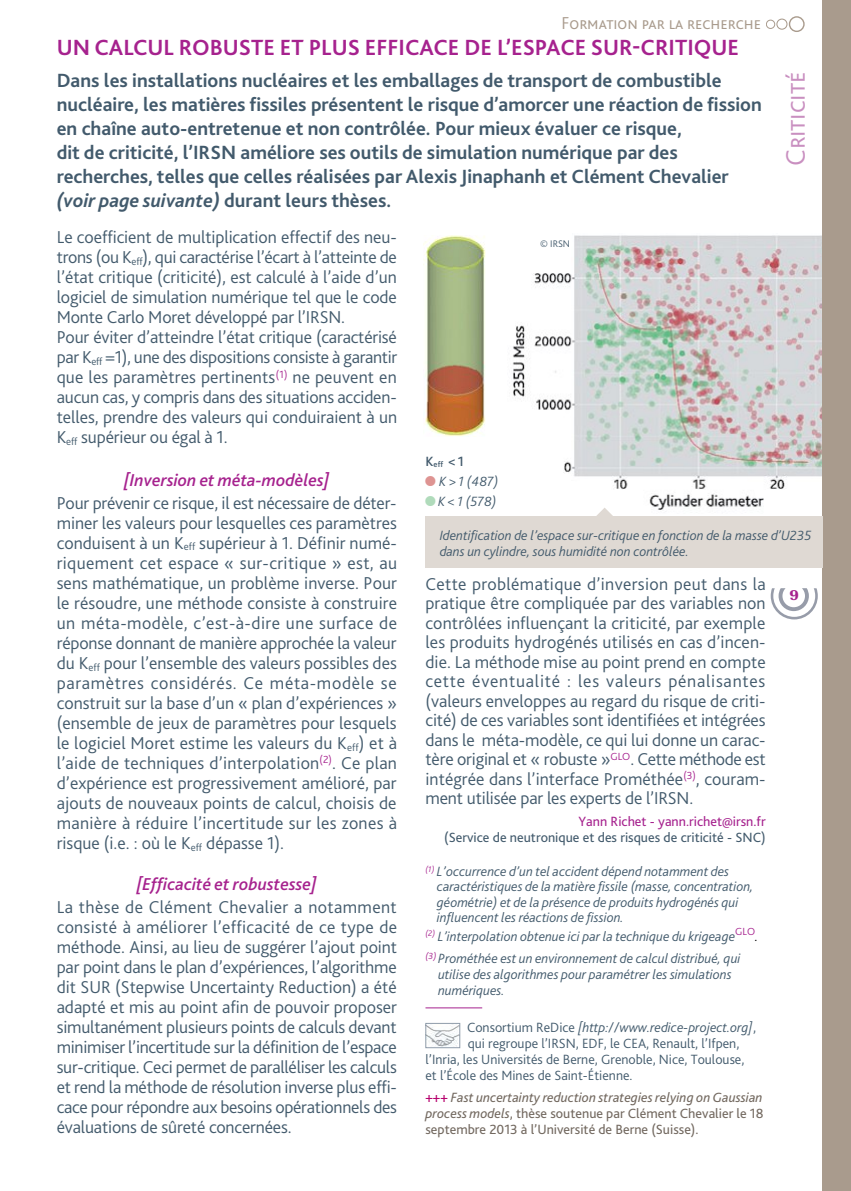
<style>
.page{position:relative;width:851px;height:1191px;background:#fff}
.page>*{position:absolute;margin:0;border:0;box-sizing:border-box;transform-origin:0 0}
.t1{font:300 28px "Bliss 2";color:#c98fc0}
.t2{font:700 23px "Bliss 2";color:#a6228e}
.t3{font:700 20px/24px "Bliss 2";color:#425a6c}
.t4{font:300 18px/20px "Bliss 2";letter-spacing:-.01em;color:#425a6c;text-align:justify}
.t5{font:italic 500 18px "Bliss 2";color:#a6228e}
.t6{font:300 18px "Bliss 2";color:#a99b8d}
.t7{font:italic 300 14px/15.4px "Bliss 2";color:#425a6c}
.t8{font:14px/16px "Bliss 2";color:#736960;text-align:justify}
.t9{font:300 14px "Bliss 2";color:#425a6c}
.t10{font:14px "Bliss 2";color:#425a6c}
.t11{font:14px "Bliss 2";color:#a6228e}
.t12{font:500 14px "Bliss 2";color:#425a6c}
.t13{font:900 14px "Versailles LT Std";color:#a6228e}
.t14{font:300 10px "Bliss 2";color:#425a6c}
.s1{font-style:italic}
.s2{color:#de9492}
.s3{color:#b0dbbb}
.s4{color:#000}
.s5{font-style:normal}
.s6{color:#b6006d}
</style>
<div class="page">
<img style="left:512px;top:235px;width:310px;height:275px">
<img style="left:423px;top:236px;width:63px;height:200px">
<div style="left:822px;top:0;width:28px;height:1191px;background:#a99b8d"></div>
<svg style="left:770px;top:588px;width:47px;height:31px"></svg>
<div style="left:776px;top:19px;width:11px;height:11px;border:1px solid #a99b8d;border-radius:50%"></div>
<div style="left:788px;top:16px;width:16px;height:16px;border:1px solid #a99b8d;border-radius:50%"></div>
<div style="left:766px;top:20px;width:9px;height:9px;border:1px solid #a99b8d;border-radius:50%"></div>
<hr style="left:425px;top:1007px;width:57px;height:1px;background:#a6228e">
<img style="left:427px;top:1025px;width:31px;height:21px">
<div style="left:425px;top:1023px;width:35px;height:25px;border:1px solid #8f9caa"></div>
<div style="left:425px;top:516px;width:397px;height:51px;background:#dfd9d3"></div>
<svg style="left:593px;top:507px;width:22px;height:9px"></svg>
<p class="t6" style="left:561px;top:12px;width:201px">Formation par la recherche</p>
<p class="t2" style="left:57px;top:33px;width:683px">Un calcul robuste et plus efficace de l’espace sur-critique</p>
<p class="t3" style="left:57px;top:68px;width:706px">Dans les installations nucléaires et les emballages de transport de combustible nucléaire, les matières fissiles présentent le risque d’amorcer une réaction de fission en chaîne auto-entretenue et non contrôlée. Pour mieux évaluer ce risque,<br>dit de criticité, l’IRSN améliore ses outils de simulation numérique par des recherches, telles que celles réalisées par Alexis Jinaphanh et Clément Chevalier <span class="s1">(voir page suivante)</span> durant leurs thèses.</p>
<h1 class="t1" style="left:778px;top:166px;width:96px;rotate:-90deg">Criticité</h1>
<p class="t4" style="left:57px;top:227px;width:342px;text-align:left">Le coefficient de multiplication effectif des neu&shy;trons (ou K<sub>eff</sub>), qui caractérise l’écart à l’atteinte de l’état critique (criticité), est calculé à l’aide d’un logiciel de simulation numérique tel que le code Monte Carlo Moret développé par l’IRSN.<br>Pour éviter d’atteindre l’état critique (caractérisé par K<sub>eff</sub> =1), une des dispositions consiste à garantir que les paramètres pertinents<sup>(1)</sup> ne peuvent en aucun cas, y compris dans des situations acciden&shy;telles, prendre des valeurs qui conduiraient à un K<sub>eff</sub> supérieur ou égal à 1.</p>
<p class="t5" style="left:124px;top:468px;width:207px">[Inversion et méta-modèles]</p>
<p class="t4" style="left:57px;top:492px;width:342px">Pour prévenir ce risque, il est nécessaire de déter&shy;miner les valeurs pour lesquelles ces paramètres conduisent à un K<sub>eff</sub> supérieur à 1. Définir numé&shy;riquement cet espace « sur-critique » est, au sens mathématique, un problème inverse. Pour le résoudre, une méthode consiste à construire un méta-modèle, c’est-à-dire une surface de réponse donnant de manière approchée la valeur du K<sub>eff</sub> pour l’ensemble des valeurs possibles des paramètres considérés. Ce méta-modèle se construit sur la base d’un « plan d’expériences » (ensemble de jeux de paramètres pour lesquels le logiciel Moret estime les valeurs du K<sub>eff</sub>) et à l’aide de techniques d’interpolation<sup>(2)</sup>. Ce plan d’expérience est progressivement amélioré, par ajouts de nouveaux points de calcul, choisis de manière à réduire l’incertitude sur les zones à risque (i.e. : où le K<sub>eff</sub> dépasse 1).</p>
<p class="t5" style="left:136px;top:873px;width:182px">[Efficacité et robustesse]</p>
<p class="t4" style="left:57px;top:896px;width:342px">La thèse de Clément Chevalier a notamment consisté à améliorer l’efficacité de ce type de méthode. Ainsi, au lieu de suggérer l’ajout point par point dans le plan d’expériences, l’algorithme dit SUR (Stepwise Uncertainty Reduction) a été adapté et mis au point afin de pouvoir proposer simultanément plusieurs points de calculs devant minimiser l’incertitude sur la définition de l’espace sur-critique. Ceci permet de paralléliser les calculs et rend la méthode de résolution inverse plus effi&shy;cace pour répondre aux besoins opérationnels des évaluations de sûreté concernées.</p>
<p class="t14" style="left:540px;top:237px;width:32px">© IRSN</p>
<p class="t12" style="left:425px;top:453px;width:40px">K<sub>eff</sub> &lt;1</p>
<p class="t7" style="left:425px;top:473px;width:74px"><span class="s2">■</span> K&gt;1 (487)</p>
<p class="t7" style="left:425px;top:493px;width:72px"><span class="s3">■</span> K&lt;1 (578)</p>
<p class="t7" style="left:439px;top:527px;width:373px;line-height:16px">Identification de l’espace sur-critique en fonction de la masse d’U235 dans un cylindre, sous humidité non contrôlée.</p>
<p class="t4" style="left:425px;top:573px;width:342px">Cette problématique d’inversion peut dans la pratique être compliquée par des variables non contrôlées influençant la criticité, par exemple les produits hydrogénés utilisés en cas d’incen&shy;die. La méthode mise au point prend en compte cette éventualité : les valeurs pénalisantes (valeurs enveloppes au regard du risque de criti&shy;cité) de ces variables sont identifiées et intégrées dans le méta-modèle, ce qui lui donne un carac&shy;tère original et « robuste »<sup>GLO</sup>. Cette méthode est intégrée dans l’interface Prométhée<sup>(3)</sup>, couram&shy;ment utilisée par les experts de l’IRSN.</p>
<p class="t11" style="left:578px;top:812px;width:189px">Yann Richet - yann.richet@irsn.fr</p>
<p class="t10" style="left:444px;top:828px;width:323px">(Service de neutronique et des risques de criticité - SNC)</p>
<p class="t7" style="left:437px;top:863px;width:318px;text-indent:-11px"><sup>(1)</sup> L’occurrence d’un tel accident dépend notamment des caractéristiques de la matière fissile (masse, concentration, géométrie) et de la présence de produits hydrogénés qui influencent les réactions de fission.</p>
<p class="t7" style="left:425px;top:924px;width:334px;line-height:22.8px"><sup>(2)</sup> L’interpolation obtenue ici par la technique du krigeage<sup>GLO</sup><span class="s4">. </span><sup>(3)</sup> Prométhée est un environnement de calcul distribué, qui</p>
<p class="t7" style="left:438px;top:966px;width:295px">utilise des algorithmes pour paramétrer les simulations numériques.</p>
<p class="t7" style="left:467px;top:1019px;width:290px"><span class="s5">Consortium ReDice</span> [http://www.redice-project.org]<span class="s5">,</span></p>
<p class="t9" style="left:468px;top:1034px;width:273px">qui regroupe l’IRSN, EDF, le CEA, Renault, l’Ifpen,</p>
<p class="t9" style="left:425px;top:1050px;width:320px">l’Inria, les Universités de Berne, Grenoble, Nice, Toulouse,</p>
<p class="t9" style="left:425px;top:1066px;width:208px">et l’École des Mines de Saint-Étienne.</p>
<p class="t8" style="left:425px;top:1088px;width:339px"><span class="s6">+++</span> <span class="s1">Fast uncertainty reduction strategies relying on Gaussian process models</span>, thèse soutenue par Clément Chevalier le 18 septembre 2013 à l’Université de Berne (Suisse).</p>
<p class="t13" style="left:789px;top:587px;width:11px">9</p>
</div>
